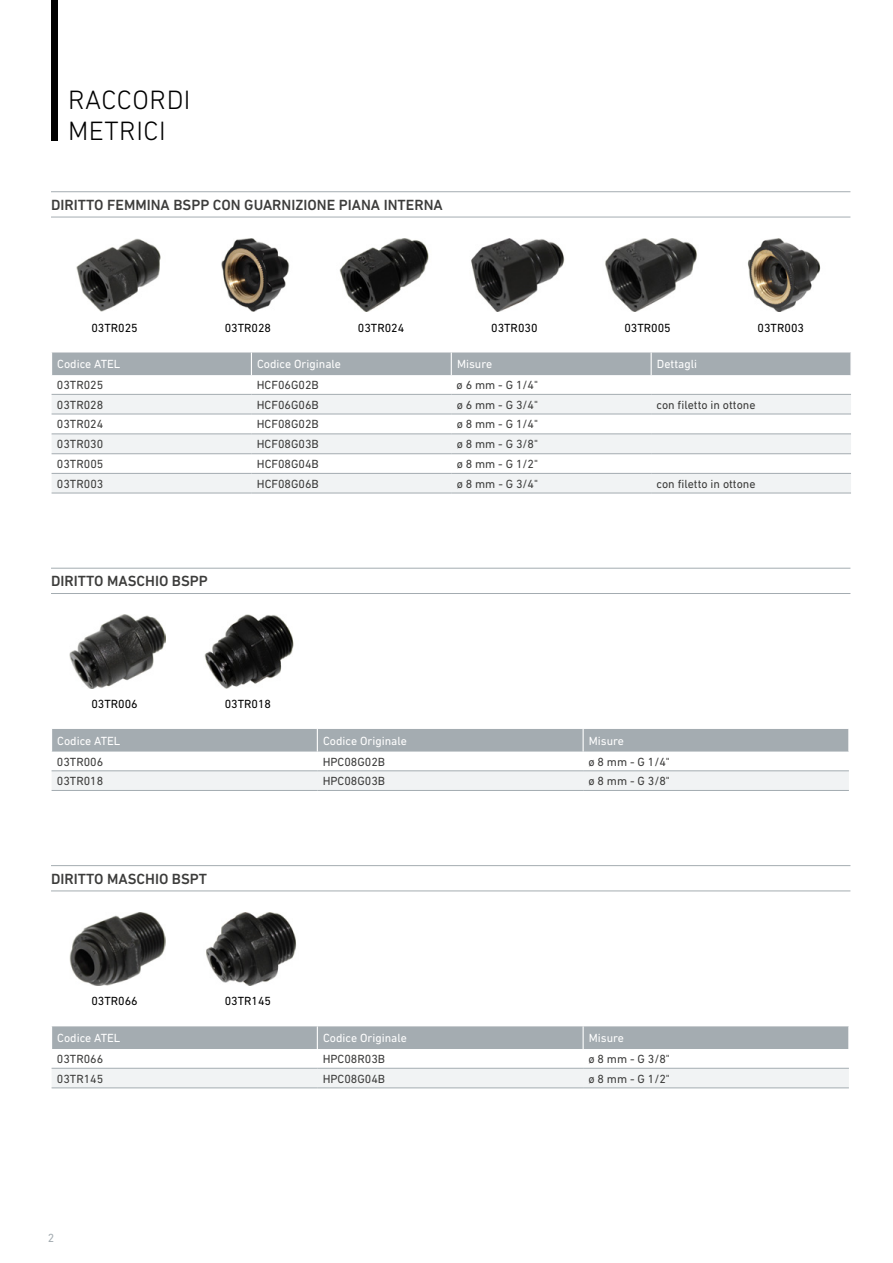
<style>
.page{position:relative;width:893px;height:1263px;background:#fff}
.page>*{position:absolute;margin:0;border:0;box-sizing:border-box;transform-origin:0 0}
.t1{font:300 27px/31.5px "DIN Next LT Pro";letter-spacing:.02em;color:#000}
.t2{font:500 15px "DIN Next LT Pro";color:#3c3c3b}
.t3{font:12px "DIN Next LT Pro";color:#3c3c3b}
.t4{font:12px "DIN Next LT Pro";color:#fff}
.t5{font:12px "DIN Next LT Pro";color:#000}
.t6{font:12px "DIN Next LT Pro";color:#a4acb1}
</style>
<div class="page">
<div style="left:51px;top:0;width:6px;height:140px;background:#000"></div>
<hr style="left:51px;top:191px;width:799px;height:1px;background:#a4acb1">
<hr style="left:51px;top:217px;width:799px;height:1px;background:#a4acb1">
<img style="left:76px;top:238px;width:85px;height:74px">
<img style="left:221px;top:238px;width:69px;height:74px">
<img style="left:339px;top:238px;width:90px;height:74px">
<img style="left:471px;top:238px;width:94px;height:74px">
<img style="left:605px;top:238px;width:92px;height:74px">
<img style="left:748px;top:238px;width:73px;height:74px">
<svg style="left:52px;top:395px;width:799px;height:98px;fill:#f1f3f4"></svg>
<div style="left:52px;top:352px;width:798px;height:23px;background:#a4acb1"></div>
<hr style="left:451px;top:394px;width:200px;height:1px;background:#a4acb1">
<hr style="left:651px;top:394px;width:200px;height:1px;background:#a4acb1">
<hr style="left:251px;top:414px;width:200px;height:1px;background:#a4acb1">
<hr style="left:251px;top:433px;width:200px;height:1px;background:#a4acb1">
<hr style="left:251px;top:394px;width:200px;height:1px;background:#a4acb1">
<hr style="left:251px;top:453px;width:200px;height:1px;background:#a4acb1">
<hr style="left:251px;top:473px;width:200px;height:1px;background:#a4acb1">
<hr style="left:251px;top:493px;width:200px;height:1px;background:#a4acb1">
<hr style="left:451px;top:414px;width:200px;height:1px;background:#a4acb1">
<hr style="left:651px;top:414px;width:200px;height:1px;background:#a4acb1">
<hr style="left:451px;top:433px;width:200px;height:1px;background:#a4acb1">
<hr style="left:651px;top:433px;width:200px;height:1px;background:#a4acb1">
<hr style="left:451px;top:453px;width:200px;height:1px;background:#a4acb1">
<hr style="left:651px;top:453px;width:200px;height:1px;background:#a4acb1">
<hr style="left:451px;top:473px;width:200px;height:1px;background:#a4acb1">
<hr style="left:651px;top:473px;width:200px;height:1px;background:#a4acb1">
<hr style="left:451px;top:493px;width:200px;height:1px;background:#a4acb1">
<hr style="left:651px;top:493px;width:200px;height:1px;background:#a4acb1">
<hr style="left:52px;top:414px;width:199px;height:1px;background:#a4acb1">
<hr style="left:52px;top:433px;width:199px;height:1px;background:#a4acb1">
<hr style="left:52px;top:394px;width:199px;height:1px;background:#a4acb1">
<hr style="left:52px;top:453px;width:199px;height:1px;background:#a4acb1">
<hr style="left:52px;top:473px;width:199px;height:1px;background:#a4acb1">
<hr style="left:52px;top:493px;width:199px;height:1px;background:#a4acb1">
<hr style="left:51px;top:568px;width:799px;height:1px;background:#a4acb1">
<hr style="left:51px;top:593px;width:799px;height:1px;background:#a4acb1">
<img style="left:70px;top:615px;width:95px;height:73px">
<img style="left:204px;top:615px;width:90px;height:73px">
<div style="left:52px;top:771px;width:797px;height:19px;background:#f1f3f4"></div>
<div style="left:52px;top:729px;width:797px;height:22px;background:#a4acb1"></div>
<hr style="left:583px;top:770px;width:266px;height:1px;background:#a4acb1">
<hr style="left:317px;top:790px;width:266px;height:1px;background:#a4acb1">
<hr style="left:317px;top:770px;width:266px;height:1px;background:#a4acb1">
<hr style="left:583px;top:790px;width:266px;height:1px;background:#a4acb1">
<hr style="left:52px;top:790px;width:265px;height:1px;background:#a4acb1">
<hr style="left:52px;top:770px;width:265px;height:1px;background:#a4acb1">
<hr style="left:51px;top:865px;width:799px;height:1px;background:#a4acb1">
<hr style="left:51px;top:890px;width:799px;height:1px;background:#a4acb1">
<img style="left:70px;top:912px;width:95px;height:74px">
<img style="left:206px;top:912px;width:91px;height:74px">
<div style="left:52px;top:1069px;width:797px;height:18px;background:#f1f3f4"></div>
<div style="left:52px;top:1026px;width:797px;height:23px;background:#a4acb1"></div>
<hr style="left:583px;top:1068px;width:266px;height:1px;background:#a4acb1">
<hr style="left:317px;top:1087px;width:266px;height:1px;background:#a4acb1">
<hr style="left:317px;top:1068px;width:266px;height:1px;background:#a4acb1">
<hr style="left:583px;top:1087px;width:266px;height:1px;background:#a4acb1">
<hr style="left:52px;top:1087px;width:265px;height:1px;background:#a4acb1">
<hr style="left:52px;top:1068px;width:265px;height:1px;background:#a4acb1">
<h1 class="t1" style="left:68px;top:84px;width:124px">RACCORDI<br>METRICI</h1>
<p class="t2" style="left:51px;top:196px;width:393px">DIRITTO FEMMINA BSPP CON GUARNIZIONE PIANA INTERNA</p>
<p class="t5" style="left:91px;top:320px;width:48px">03TR025</p>
<p class="t5" style="left:225px;top:320px;width:48px">03TR028</p>
<p class="t5" style="left:358px;top:320px;width:48px">03TR024</p>
<p class="t5" style="left:491px;top:320px;width:48px">03TR030</p>
<p class="t5" style="left:624px;top:320px;width:48px">03TR005</p>
<p class="t5" style="left:758px;top:320px;width:48px">03TR003</p>
<p class="t4" style="left:57px;top:357px;width:65px">Codice ATEL</p>
<p class="t4" style="left:257px;top:357px;width:85px">Codice Originale</p>
<p class="t4" style="left:457px;top:357px;width:37px">Misure</p>
<p class="t4" style="left:657px;top:357px;width:42px">Dettagli</p>
<p class="t3" style="left:57px;top:378px;width:48px">03TR025</p>
<p class="t3" style="left:257px;top:378px;width:63px">HCF06G02B</p>
<p class="t3" style="left:457px;top:378px;width:83px">ø 6 mm - G 1/4"</p>
<p class="t3" style="left:57px;top:398px;width:48px">03TR028</p>
<p class="t3" style="left:257px;top:398px;width:63px">HCF06G06B</p>
<p class="t3" style="left:457px;top:398px;width:83px">ø 6 mm - G 3/4"</p>
<p class="t3" style="left:656px;top:398px;width:101px">con filetto in ottone</p>
<p class="t3" style="left:57px;top:417px;width:48px">03TR024</p>
<p class="t3" style="left:257px;top:417px;width:63px">HCF08G02B</p>
<p class="t3" style="left:457px;top:417px;width:83px">ø 8 mm - G 1/4"</p>
<p class="t3" style="left:57px;top:437px;width:48px">03TR030</p>
<p class="t3" style="left:257px;top:437px;width:63px">HCF08G03B</p>
<p class="t3" style="left:457px;top:437px;width:83px">ø 8 mm - G 3/8"</p>
<p class="t3" style="left:57px;top:457px;width:48px">03TR005</p>
<p class="t3" style="left:257px;top:457px;width:63px">HCF08G04B</p>
<p class="t3" style="left:457px;top:457px;width:83px">ø 8 mm - G 1/2"</p>
<p class="t3" style="left:57px;top:477px;width:48px">03TR003</p>
<p class="t3" style="left:257px;top:477px;width:63px">HCF08G06B</p>
<p class="t3" style="left:457px;top:477px;width:83px">ø 8 mm - G 3/4"</p>
<p class="t3" style="left:657px;top:477px;width:101px">con filetto in ottone</p>
<p class="t2" style="left:51px;top:573px;width:158px">DIRITTO MASCHIO BSPP</p>
<p class="t5" style="left:91px;top:697px;width:48px">03TR006</p>
<p class="t5" style="left:225px;top:697px;width:48px">03TR018</p>
<p class="t4" style="left:57px;top:734px;width:65px">Codice ATEL</p>
<p class="t4" style="left:323px;top:734px;width:85px">Codice Originale</p>
<p class="t4" style="left:589px;top:734px;width:37px">Misure</p>
<p class="t3" style="left:57px;top:754px;width:48px">03TR006</p>
<p class="t3" style="left:323px;top:754px;width:64px">HPC08G02B</p>
<p class="t3" style="left:588px;top:754px;width:83px">ø 8 mm - G 1/4"</p>
<p class="t3" style="left:57px;top:774px;width:48px">03TR018</p>
<p class="t3" style="left:323px;top:774px;width:64px">HPC08G03B</p>
<p class="t3" style="left:588px;top:774px;width:83px">ø 8 mm - G 3/8"</p>
<p class="t2" style="left:51px;top:870px;width:158px">DIRITTO MASCHIO BSPT</p>
<p class="t5" style="left:91px;top:994px;width:48px">03TR066</p>
<p class="t5" style="left:225px;top:994px;width:48px">03TR145</p>
<p class="t4" style="left:57px;top:1031px;width:65px">Codice ATEL</p>
<p class="t4" style="left:323px;top:1031px;width:85px">Codice Originale</p>
<p class="t4" style="left:589px;top:1031px;width:37px">Misure</p>
<p class="t3" style="left:57px;top:1052px;width:48px">03TR066</p>
<p class="t3" style="left:323px;top:1052px;width:64px">HPC08R03B</p>
<p class="t3" style="left:588px;top:1052px;width:83px">ø 8 mm - G 3/8"</p>
<p class="t3" style="left:57px;top:1071px;width:48px">03TR145</p>
<p class="t3" style="left:323px;top:1071px;width:64px">HPC08G04B</p>
<p class="t3" style="left:588px;top:1071px;width:83px">ø 8 mm - G 1/2"</p>
<p class="t6" style="left:48px;top:1231px;width:8px">2</p>
</div>
